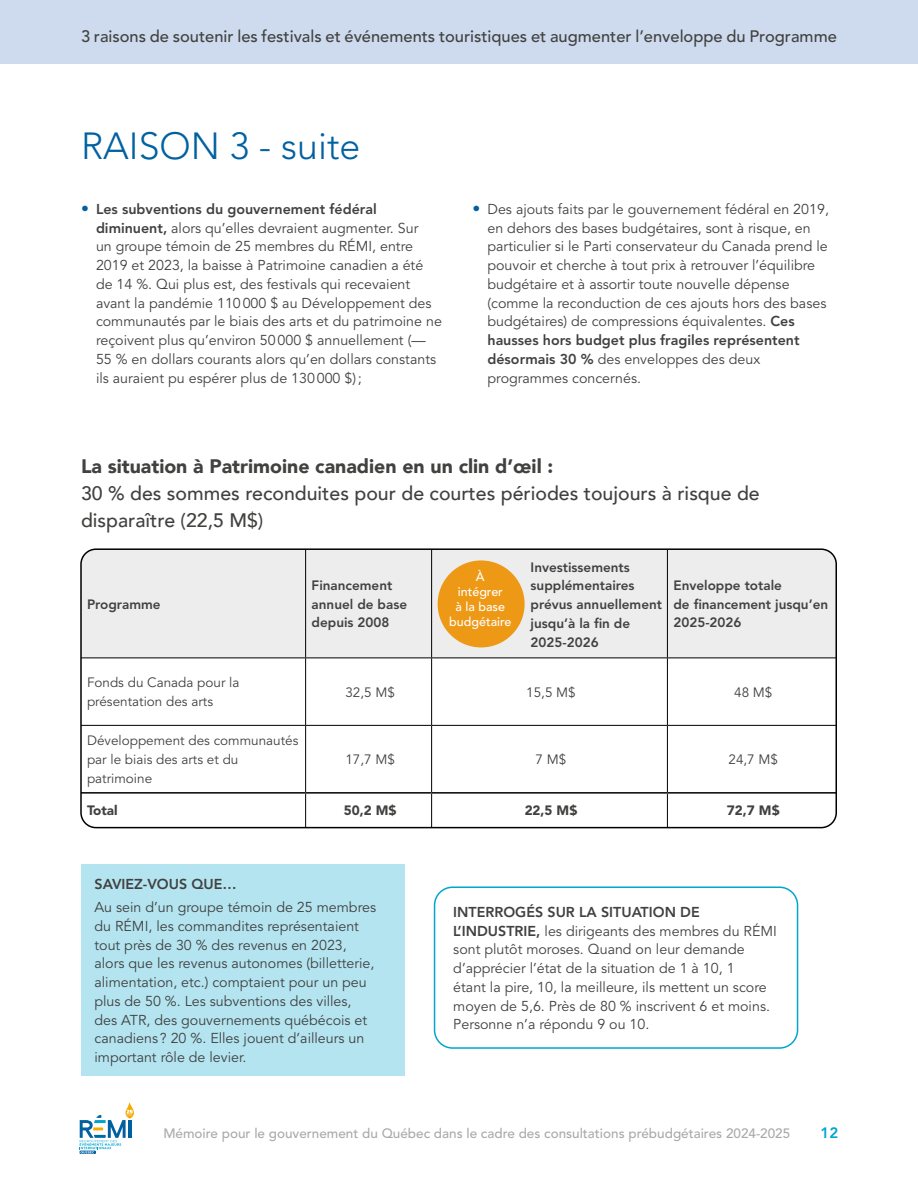
<style>
.page{position:relative;width:918px;height:1188px;background:#fff}
.page>*{position:absolute;margin:0;border:0;box-sizing:border-box;transform-origin:0 0}
.Titres{font:300 37.5px "Avenir LT Std";color:#0061a1}
.titre_2{font:500 19.5px/27px "Avenir";color:#414140}
.Texte{font:500 16.5px "Avenir LT Std";color:#414140}
.t1{font:800 16.5px "Avenir LT Std";color:#414140}
.t2{font:800 15px "Avenir LT Std";color:#00a6ce}
.Texte-2{font:14.25px/18.8px "Avenir LT Std";color:#414140}
.Texte-3{font:800 14.25px "Avenir LT Std";color:#414140}
.t3{font:800 13.5px/18.8px "Avenir LT Std";color:#414140}
.t4{font:13.5px/18.8px "Avenir LT Std";color:#414140}
.t5{font:500 13.5px "Avenir LT Std";color:#aaaaa9}
.t6{font:900 13.5px "Avenir LT Std";color:#414140}
.t7{font:500 12.45px/15px "Avenir LT Std";color:#fff;text-align:center}
.s1{font-size:15.75px;color:#0061a1}
.s2{font-weight:800}
.s3{font-weight:900}
</style>
<div class="page">
<div style="left:0;top:0;width:918px;height:63px;background:#cedaed"></div>
<div style="left:83px;top:551px;width:751px;height:107px;background:#ededed"></div>
<svg style="left:82px;top:794px;width:753px;height:34px"></svg>
<hr style="left:305px;top:549px;width:1px;height:109px;background:#000">
<hr style="left:431px;top:549px;width:1px;height:109px;background:#000">
<hr style="left:667px;top:549px;width:1px;height:109px;background:#000">
<hr style="left:81px;top:658px;width:225px;height:1px;background:#000">
<hr style="left:306px;top:658px;width:126px;height:1px;background:#000">
<hr style="left:305px;top:658px;width:1px;height:67px;background:#000">
<hr style="left:432px;top:658px;width:235px;height:1px;background:#000">
<hr style="left:431px;top:658px;width:1px;height:67px;background:#000">
<hr style="left:667px;top:658px;width:169px;height:1px;background:#000">
<hr style="left:667px;top:658px;width:1px;height:67px;background:#000">
<hr style="left:81px;top:725px;width:225px;height:1px;background:#000">
<hr style="left:306px;top:725px;width:126px;height:1px;background:#000">
<hr style="left:305px;top:726px;width:1px;height:66px;background:#000">
<hr style="left:432px;top:725px;width:235px;height:1px;background:#000">
<hr style="left:431px;top:726px;width:1px;height:66px;background:#000">
<hr style="left:667px;top:725px;width:169px;height:1px;background:#000">
<hr style="left:667px;top:726px;width:1px;height:66px;background:#000">
<hr style="left:305px;top:794px;width:1px;height:34px;background:#000">
<hr style="left:431px;top:794px;width:1px;height:34px;background:#000">
<hr style="left:667px;top:794px;width:1px;height:34px;background:#000">
<hr style="left:81px;top:792px;width:225px;height:2px;background:#000">
<hr style="left:306px;top:792px;width:126px;height:2px;background:#000">
<hr style="left:432px;top:792px;width:235px;height:2px;background:#000">
<hr style="left:667px;top:792px;width:169px;height:2px;background:#000">
<div style="left:438px;top:560px;width:87px;height:87px;background:#ee9915;border-radius:50%"></div>
<div style="left:80px;top:548px;width:757px;height:280px;border:2px solid #000;border-radius:15px"></div>
<div style="left:434px;top:886px;width:364px;height:163px;border:2px solid #00a6ce;border-radius:18px"></div>
<div style="left:81px;top:864px;width:324px;height:212px;background:#b3e4f0"></div>
<svg style="left:80px;top:1102px;width:54px;height:52px"></svg>
<p class="Texte" style="left:81px;top:27px;width:757px">3 raisons de soutenir les festivals et événements touristiques et augmenter l’enveloppe du Programme</p>
<p class="t1" style="left:81px;top:26px;width:757px">Mém ire pour le gouvernement du Québec dans le cadre d consultations prébudgétaires 2023-2024</p>
<p class="Titres" style="left:81px;top:124px;width:281px">RAISON 3 - suite</p>
<p class="Texte-2" style="left:96px;top:200px;width:347px;text-indent:-15px"><span class="s1">•</span> <span class="s2">Les subventions du gouvernement fédéral diminuent,</span> alors qu’elles devraient augmenter. Sur<br>un groupe témoin de 25 membres du RÉMI, entre 2019 et 2023, la baisse à Patrimoine canadien a été de 14 %. Qui plus est, des festivals qui recevaient avant la pandémie 110000 $ au Développement des communautés par le biais des arts et du patrimoine ne reçoivent plus qu’environ 50000 $ annuellement (— 55 % en dollars courants alors qu’en dollars constants ils auraient pu espérer plus de 130000 $);</p>
<p class="Texte-2" style="left:488px;top:200px;width:343px;text-indent:-15px"><span class="s1">•</span> Des ajouts faits par le gouvernement fédéral en 2019, en dehors des bases budgétaires, sont à risque, en particulier si le Parti conservateur du Canada prend le pouvoir et cherche à tout prix à retrouver l’équilibre budgétaire et à assortir toute nouvelle dépense (comme la reconduction de ces ajouts hors des bases budgétaires) de compressions équivalentes. <span class="s2">Ces hausses hors budget plus fragiles représentent désormais 30 %</span> des enveloppes des deux programmes concernés.</p>
<p class="titre_2" style="left:81px;top:452px;width:680px"><span class="s3">La situation à Patrimoine canadien en un clin d’œil :<br></span>30 % des sommes reconduites pour de courtes périodes toujours à risque de disparaître (22,5 M$)</p>
<p class="t3" style="left:87px;top:595px;width:75px">Programme</p>
<p class="t3" style="left:312px;top:576px;width:97px">Financement annuel de base depuis 2008</p>
<p class="t7" style="left:449px;top:570px;width:64px">À<br>intégrer<br>à la base budgétaire</p>
<p class="t3" style="left:531px;top:558px;width:133px">Investissements supplémentaires prévus annuellement jusqu’à la fin de<br>2025-2026</p>
<p class="t3" style="left:673px;top:576px;width:156px">Enveloppe totale<br>de financement jusqu’en<br>2025-2026</p>
<p class="t4" style="left:87px;top:674px;width:154px">Fonds du Canada pour la présentation des arts</p>
<p class="t4" style="left:345px;top:683px;width:51px">32,5 M$</p>
<p class="t4" style="left:526px;top:683px;width:51px">15,5 M$</p>
<p class="t4" style="left:734px;top:683px;width:40px">48 M$</p>
<p class="t4" style="left:87px;top:732px;width:213px">Développement des communautés par le biais des arts et du patrimoine</p>
<p class="t4" style="left:345px;top:751px;width:51px">17,7 M$</p>
<p class="t4" style="left:536px;top:751px;width:32px">7 M$</p>
<p class="t4" style="left:729px;top:751px;width:51px">24,7 M$</p>
<p class="t6" style="left:87px;top:802px;width:32px">Total</p>
<p class="t6" style="left:344px;top:802px;width:54px">50,2 M$</p>
<p class="t6" style="left:525px;top:802px;width:54px">22,5 M$</p>
<p class="t6" style="left:727px;top:802px;width:54px">72,7 M$</p>
<p class="Texte-3" style="left:94px;top:875px;width:144px">SAVIEZ-VOUS QUE…</p>
<p class="Texte-2" style="left:94px;top:898px;width:283px">Au sein d’un groupe témoin de 25 membres du RÉMI, les commandites représentaient tout près de 30 % des revenus en 2023, alors que les revenus autonomes (billetterie, alimentation, etc.) comptaient pour un peu plus de 50 %. Les subventions des villes, des ATR, des gouvernements québécois et canadiens ? 20 %. Elles jouent d’ailleurs un important rôle de levier.</p>
<p class="Texte-2" style="left:453px;top:903px;width:325px"><span class="s2">INTERROGÉS SUR LA SITUATION DE L’INDUSTRIE,</span> les dirigeants des membres du RÉMI sont plutôt moroses. Quand on leur demande d’apprécier l’état de la situation de 1 à 10, 1<br>étant la pire, 10, la meilleure, ils mettent un score moyen de 5,6. Près de 80 % inscrivent 6 et moins.<br>Personne n’a répondu 9 ou 10.</p>
<p class="t5" style="left:163px;top:1125px;width:628px">Mémoire pour le gouvernement du Québec dans le cadre des consultations prébudgétaires 2024-2025</p>
<p class="t2" style="left:821px;top:1124px;width:19px">12</p>
</div>
